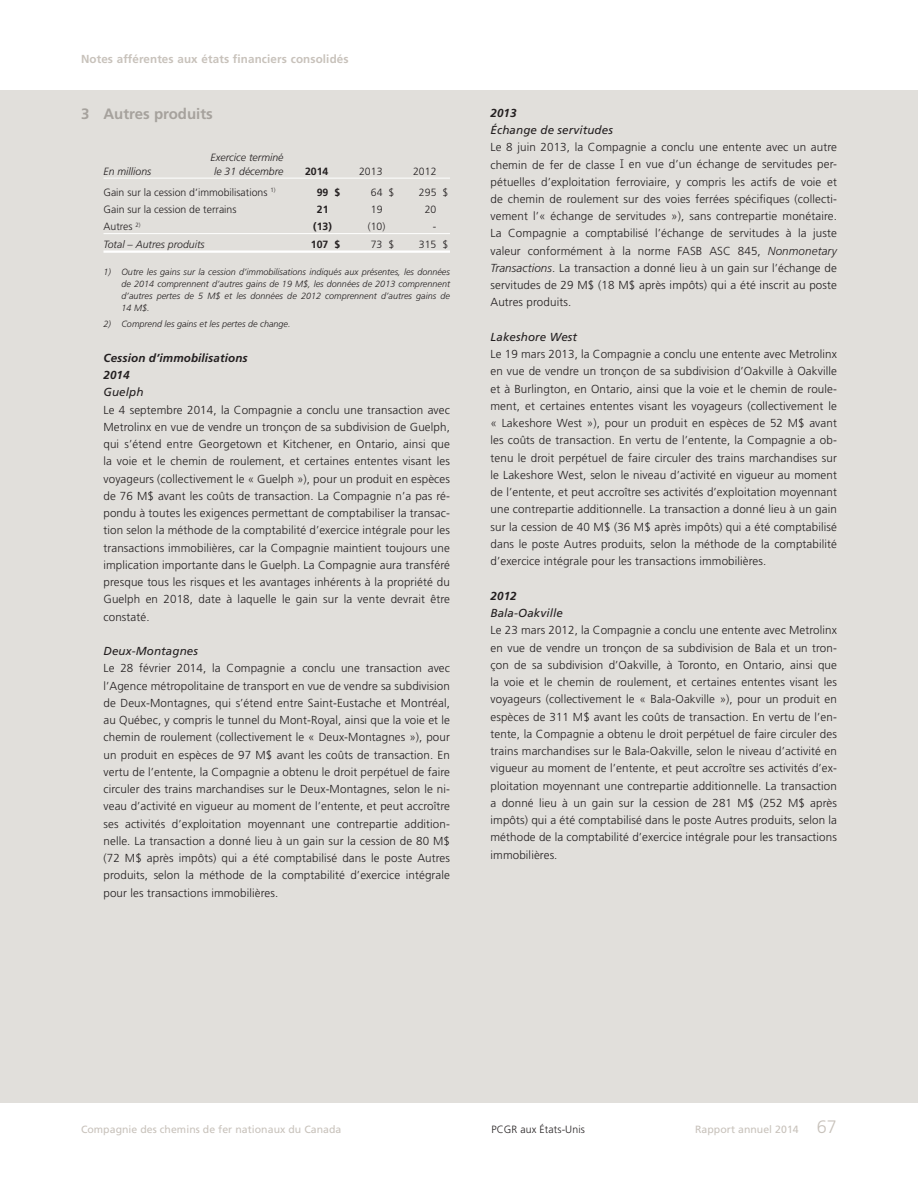
<style>
.page{position:relative;width:918px;height:1188px;background:#fff}
.page>*{position:absolute;margin:0;border:0;box-sizing:border-box;transform-origin:0 0}
.t1{font:700 15px "Frutiger LT Std";color:#a6a29d}
.t2{font:300 11.7px/17.2px "Frutiger LT Std";letter-spacing:.01em;color:#231f20;text-align:justify}
.t3{font:italic 11.7px "Frutiger LT Std";letter-spacing:.01em;color:#231f20}
.t4{font:700 11.7px "Frutiger LT Std";letter-spacing:.01em;color:#c8c2bb}
.t5{font:italic 700 11.7px/17.2px "Frutiger LT Std";letter-spacing:.01em;color:#231f20}
.t6{font:300 10.5px "Frutiger LT Std";color:#231f20}
.t7{font:10.5px "Frutiger LT Std";letter-spacing:.005em;color:#c8c2bb}
.t8{font:italic 300 10.5px "Frutiger LT Std";color:#231f20}
.t9{font:700 10.5px "Frutiger LT Std";color:#231f20}
.t10{font:italic 300 9px/12px "Frutiger LT Std";color:#231f20;text-align:justify}
.s1{font-family:"Serifa";font-size:13.2px}
.s2{font-style:italic}
.s3{font-weight:300;font-size:18px}
</style>
<div class="page">
<div style="left:0;top:90px;width:918px;height:1012px;background:#e1dfdb"></div>
<hr style="left:104px;top:178px;width:346px;height:1px;background:#fff">
<hr style="left:104px;top:233px;width:346px;height:1px;background:#fff">
<hr style="left:104px;top:250px;width:346px;height:3px;background:#fff">
<p class="t4" style="left:81px;top:52px;width:269px">Notes afférentes aux états financiers consolidés</p>
<p class="t1" style="left:81px;top:105px;width:133px">3 Autres produits</p>
<p class="t8" style="left:211px;top:152px;width:74px">Exercice terminé</p>
<p class="t8" style="left:104px;top:165px;width:49px">En millions</p>
<p class="t8" style="left:214px;top:165px;width:71px">le 31 décembre</p>
<p class="t9" style="left:305px;top:165px;width:25px">2014</p>
<p class="t6" style="left:359px;top:165px;width:25px">2013</p>
<p class="t6" style="left:413px;top:165px;width:25px">2012</p>
<p class="t6" style="left:104px;top:186px;width:173px">Gain sur la cession d’immobilisations <sup>1)</sup></p>
<p class="t9" style="left:317px;top:186px;width:25px">99 $</p>
<p class="t6" style="left:371px;top:186px;width:25px">64 $</p>
<p class="t6" style="left:419px;top:186px;width:31px">295 $</p>
<p class="t6" style="left:104px;top:203px;width:135px">Gain sur la cession de terrains</p>
<p class="t9" style="left:317px;top:203px;width:13px">21</p>
<p class="t6" style="left:371px;top:203px;width:13px">19</p>
<p class="t6" style="left:425px;top:203px;width:13px">20</p>
<p class="t6" style="left:104px;top:221px;width:39px">Autres <sup>2)</sup></p>
<p class="t9" style="left:313px;top:220px;width:20px">(13)</p>
<p class="t6" style="left:368px;top:221px;width:19px">(10)</p>
<p class="t6" style="left:433px;top:221px;width:5px">-</p>
<p class="t8" style="left:103px;top:238px;width:103px">Total – Autres produits</p>
<p class="t9" style="left:311px;top:238px;width:31px">107 $</p>
<p class="t6" style="left:371px;top:238px;width:25px">73 $</p>
<p class="t6" style="left:419px;top:238px;width:31px">315 $</p>
<p class="t10" style="left:122px;top:266px;width:330px;text-indent:-18px">1) Outre les gains sur la cession d’immobilisations indiqués aux présentes, les données de 2014 comprennent d’autres gains de 19 M$, les données de 2013 comprennent d’autres pertes de 5 M$ et les données de 2012 comprennent d’autres gains de 14 M$.</p>
<p class="t10" style="left:104px;top:318px;width:189px">2) Comprend les gains et les pertes de change.</p>
<p class="t5" style="left:104px;top:349px;width:146px">Cession d’immobilisations<br>2014</p>
<p class="t3" style="left:104px;top:385px;width:41px">Guelph</p>
<p class="t2" style="left:104px;top:401px;width:348px">Le 4 septembre 2014, la Compagnie a conclu une transaction avec Metrolinx en vue de vendre un tronçon de sa subdivision de Guelph, qui s’étend entre Georgetown et Kitchener, en Ontario, ainsi que la voie et le chemin de roulement, et certaines ententes visant les voyageurs (collectivement le « Guelph »), pour un produit en espèces de 76 M$ avant les coûts de transaction. La Compagnie n’a pas ré&shy;pondu à toutes les exigences permettant de comptabiliser la transac&shy;tion selon la méthode de la comptabilité d’exercice intégrale pour les transactions immobilières, car la Compagnie maintient toujours une implication importante dans le Guelph. La Compagnie aura transféré presque tous les risques et les avantages inhérents à la propriété du Guelph en 2018, date à laquelle le gain sur la vente devrait être constaté.</p>
<p class="t3" style="left:104px;top:644px;width:96px">Deux-Montagnes</p>
<p class="t2" style="left:104px;top:660px;width:348px">Le 28 février 2014, la Compagnie a conclu une transaction avec l’Agence métropolitaine de transport en vue de vendre sa subdivision de Deux-Montagnes, qui s’étend entre Saint-Eustache et Montréal, au Québec, y compris le tunnel du Mont-Royal, ainsi que la voie et le chemin de roulement (collectivement le « Deux-Montagnes »), pour un produit en espèces de 97 M$ avant les coûts de transaction. En vertu de l’entente, la Compagnie a obtenu le droit perpétuel de faire circuler des trains marchandises sur le Deux-Montagnes, selon le ni&shy;veau d’activité en vigueur au moment de l’entente, et peut accroître ses activités d’exploitation moyennant une contrepartie addition&shy;nelle. La transaction a donné lieu à un gain sur la cession de 80 M$ (72 M$ après impôts) qui a été comptabilisé dans le poste Autres produits, selon la méthode de la comptabilité d’exercice intégrale pour les transactions immobilières.</p>
<p class="t5" style="left:490px;top:104px;width:28px">2013</p>
<p class="t3" style="left:490px;top:123px;width:124px">Échange de servitudes</p>
<p class="t2" style="left:490px;top:139px;width:348px">Le 8 juin 2013, la Compagnie a conclu une entente avec un autre chemin de fer de classe <span class="s1">I</span> en vue d’un échange de servitudes per&shy;pétuelles d’exploitation ferroviaire, y compris les actifs de voie et de chemin de roulement sur des voies ferrées spécifiques (collecti&shy;vement l’« échange de servitudes »), sans contrepartie monétaire.<br>La Compagnie a comptabilisé l’échange de servitudes à la juste valeur conformément à la norme FASB ASC 845, <span class="s2">Nonmonetary Transactions</span>. La transaction a donné lieu à un gain sur l’échange de servitudes de 29 M$ (18 M$ après impôts) qui a été inscrit au poste Autres produits.</p>
<p class="t3" style="left:491px;top:330px;width:88px">Lakeshore West</p>
<p class="t2" style="left:491px;top:346px;width:348px">Le 19 mars 2013, la Compagnie a conclu une entente avec Metrolinx en vue de vendre un tronçon de sa subdivision d’Oakville à Oakville et à Burlington, en Ontario, ainsi que la voie et le chemin de roule&shy;ment, et certaines ententes visant les voyageurs (collectivement le « Lakeshore West »), pour un produit en espèces de 52 M$ avant les coûts de transaction. En vertu de l’entente, la Compagnie a ob&shy;tenu le droit perpétuel de faire circuler des trains marchandises sur le Lakeshore West, selon le niveau d’activité en vigueur au moment de l’entente, et peut accroître ses activités d’exploitation moyennant une contrepartie additionnelle. La transaction a donné lieu à un gain sur la cession de 40 M$ (36 M$ après impôts) qui a été comptabilisé dans le poste Autres produits, selon la méthode de la comptabilité d’exercice intégrale pour les transactions immobilières.</p>
<p class="t5" style="left:491px;top:587px;width:28px">2012</p>
<p class="t3" style="left:491px;top:606px;width:74px">Bala-Oakville</p>
<p class="t2" style="left:491px;top:622px;width:348px">Le 23 mars 2012, la Compagnie a conclu une entente avec Metrolinx en vue de vendre un tronçon de sa subdivision de Bala et un tron&shy;çon de sa subdivision d’Oakville, à Toronto, en Ontario, ainsi que la voie et le chemin de roulement, et certaines ententes visant les voyageurs (collectivement le « Bala-Oakville »), pour un produit en espèces de 311 M$ avant les coûts de transaction. En vertu de l’en&shy;tente, la Compagnie a obtenu le droit perpétuel de faire circuler des trains marchandises sur le Bala-Oakville, selon le niveau d’activité en vigueur au moment de l’entente, et peut accroître ses activités d’ex&shy;ploitation moyennant une contrepartie additionnelle. La transaction a donné lieu à un gain sur la cession de 281 M$ (252 M$ après impôts) qui a été comptabilisé dans le poste Autres produits, selon la méthode de la comptabilité d’exercice intégrale pour les transactions immobilières.</p>
<p class="t7" style="left:81px;top:1124px;width:262px">Compagnie des chemins de fer nationaux du Canada</p>
<p class="t6" style="left:491px;top:1124px;width:95px">PCGR aux États-Unis</p>
<p class="t7" style="left:695px;top:1124px;width:143px">Rapport annuel 2014 <span class="s3">67</span></p>
</div>
